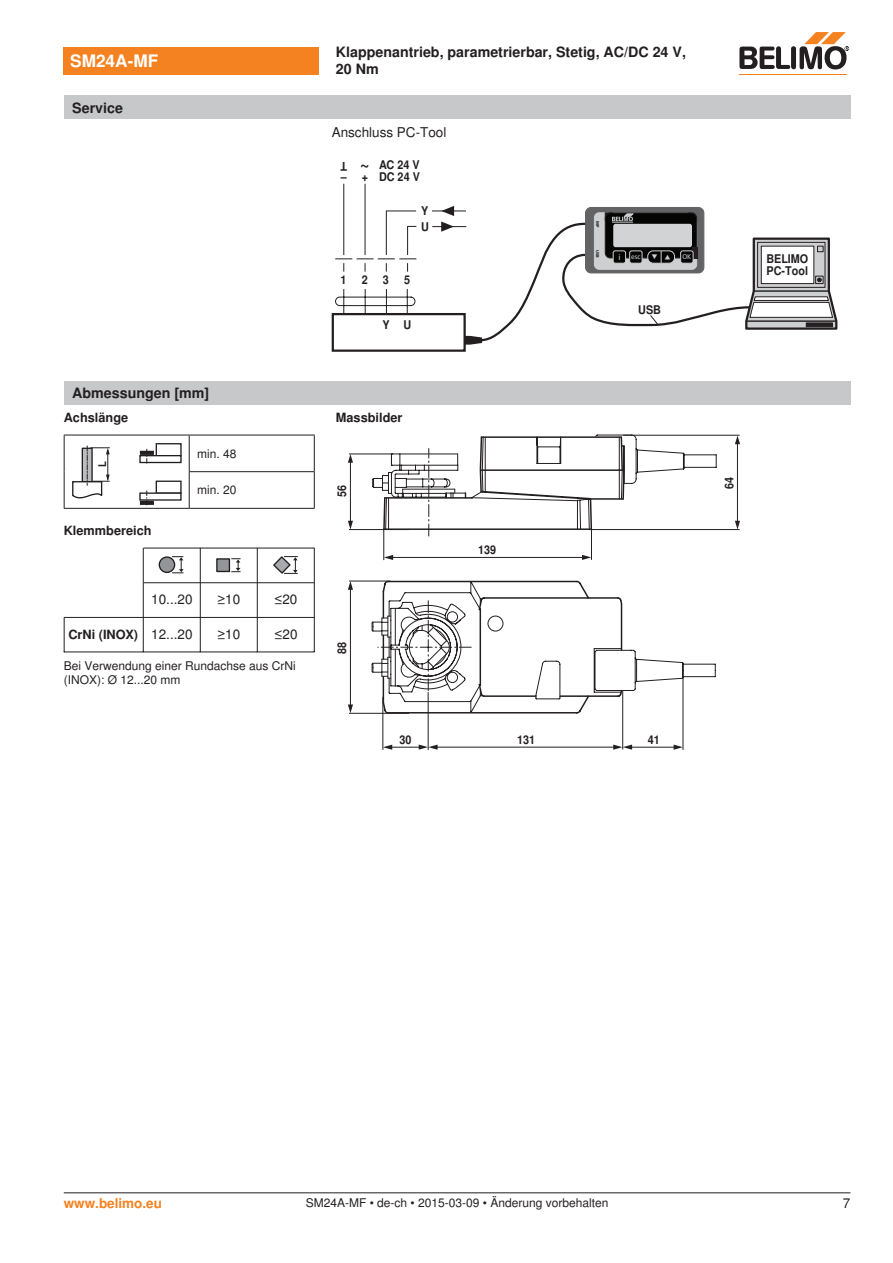
<style>
.page{position:relative;width:893px;height:1263px;background:#fff}
.page>*{position:absolute;margin:0;border:0;box-sizing:border-box;transform-origin:0 0}
.t1{font:700 18px "Nimbus Sans BEL";color:#231f20;scale:.9 1}
.t2{font:700 17.25px "Nimbus Sans BEL";color:#fff}
.t3{font:700 14.25px/17.1px "Nimbus Sans BEL";color:#231f20}
.t4{font:13.5px "Nimbus Sans BEL";color:#231f20}
.t5{font:13.5px "Nimbus Sans BEL";color:#231f20}
.t6{font:700 13.5px "Nimbus Sans BEL";color:#f58220}
.t7{font:700 12.75px "Nimbus Sans BEL";color:#231f20}
.t8{font:700 12.75px "Nimbus Sans BEL";color:#231f20}
.t9{font:12px/14.4px "Nimbus Sans BEL";color:#231f20}
.t10{font:700 12px/12px "Nimbus Sans BEL";color:#231f20;scale:.9 1}
.t11{font:700 10.65px "Nimbus Sans BEL";color:#231f20;scale:.9 1}
.t12{font:7.5px "Calibri";color:#cecfd1}
.t13{font:700 4.5px "Calibri";color:#050504}
.s1{font-weight:400;font-size:13.5px}
.s2{font-size:9px}
</style>
<div class="page">
<div style="left:332px;top:313px;width:134px;height:39px;border:2px solid #231f20"></div>
<div style="left:64px;top:381px;width:786px;height:23px;background:#c7c8ca"></div>
<hr style="left:64px;top:435px;width:1px;height:37px;background:#231f20">
<hr style="left:64px;top:472px;width:1px;height:36px;background:#231f20">
<hr style="left:314px;top:435px;width:1px;height:36px;background:#231f20">
<hr style="left:189px;top:472px;width:1px;height:36px;background:#231f20">
<hr style="left:314px;top:472px;width:1px;height:36px;background:#231f20">
<hr style="left:64px;top:435px;width:125px;height:1px;background:#231f20">
<hr style="left:189px;top:435px;width:126px;height:1px;background:#231f20">
<hr style="left:189px;top:471px;width:126px;height:1px;background:#231f20">
<hr style="left:64px;top:508px;width:125px;height:1px;background:#231f20">
<hr style="left:189px;top:508px;width:126px;height:1px;background:#231f20">
<hr style="left:189px;top:435px;width:1px;height:36px;background:#231f20">
<svg style="left:72px;top:446px;width:38px;height:53px"></svg>
<div style="left:156px;top:443px;width:26px;height:13px;background:#fff;border:1px solid #231f20"></div>
<div style="left:139px;top:455px;width:43px;height:8px;background:#fff;border:1px solid #231f20"></div>
<svg style="left:140px;top:451px;width:14px;height:4px"></svg>
<svg style="left:147px;top:448px;width:1px;height:15px"></svg>
<div style="left:156px;top:481px;width:26px;height:13px;background:#fff;border:1px solid #231f20"></div>
<div style="left:139px;top:492px;width:43px;height:9px;background:#fff;border:1px solid #231f20"></div>
<svg style="left:140px;top:501px;width:14px;height:4px"></svg>
<svg style="left:146px;top:490px;width:1px;height:15px"></svg>
<hr style="left:144px;top:548px;width:170px;height:1px;background:#231f20">
<hr style="left:144px;top:582px;width:170px;height:1px;background:#231f20">
<hr style="left:64px;top:617px;width:250px;height:1px;background:#231f20">
<div style="left:159px;top:557px;width:16px;height:15px;background:#939598;border-radius:50%"></div>
<div style="left:159px;top:556px;width:16px;height:17px;border:1px solid #231f20;border-radius:50%"></div>
<svg style="left:172px;top:556px;width:12px;height:17px"></svg>
<svg style="left:231px;top:558px;width:10px;height:14px"></svg>
<div style="left:217px;top:559px;width:12px;height:12px;background:#939598"></div>
<div style="left:216px;top:558px;width:14px;height:14px;border:1px solid #231f20"></div>
<svg style="left:273px;top:556px;width:25px;height:18px"></svg>
<hr style="left:64px;top:618px;width:1px;height:34px;background:#231f20">
<hr style="left:314px;top:548px;width:1px;height:104px;background:#231f20">
<hr style="left:257px;top:548px;width:1px;height:104px;background:#231f20">
<hr style="left:200px;top:548px;width:1px;height:104px;background:#231f20">
<hr style="left:143px;top:548px;width:1px;height:104px;background:#231f20">
<hr style="left:64px;top:651px;width:250px;height:1px;background:#231f20">
<svg style="left:372px;top:435px;width:345px;height:101px"></svg>
<hr style="left:590px;top:498px;width:33px;height:2px;background:#231f20">
<svg style="left:371px;top:580px;width:345px;height:134px"></svg>
<hr style="left:623px;top:435px;width:117px;height:1px;background:#231f20">
<hr style="left:588px;top:529px;width:152px;height:1px;background:#231f20">
<hr style="left:428px;top:692px;width:1px;height:58px;background:#231f20">
<hr style="left:383px;top:697px;width:1px;height:53px;background:#231f20">
<hr style="left:622px;top:691px;width:1px;height:58px;background:#231f20">
<hr style="left:683px;top:677px;width:1px;height:73px;background:#231f20">
<hr style="left:349px;top:581px;width:42px;height:1px;background:#231f20">
<hr style="left:349px;top:713px;width:60px;height:1px;background:#231f20">
<hr style="left:630px;top:747px;width:47px;height:1px;background:#231f20">
<svg style="left:674px;top:745px;width:9px;height:5px"></svg>
<hr style="left:435px;top:747px;width:182px;height:1px;background:#231f20">
<svg style="left:613px;top:744px;width:19px;height:6px"></svg>
<svg style="left:383px;top:744px;width:55px;height:6px"></svg>
<hr style="left:350px;top:588px;width:1px;height:118px;background:#231f20">
<svg style="left:348px;top:704px;width:5px;height:9px"></svg>
<svg style="left:348px;top:581px;width:5px;height:9px"></svg>
<hr style="left:383px;top:528px;width:1px;height:32px;background:#231f20">
<hr style="left:591px;top:528px;width:1px;height:32px;background:#231f20">
<hr style="left:349px;top:454px;width:44px;height:1px;background:#231f20">
<hr style="left:349px;top:529px;width:60px;height:1px;background:#231f20">
<hr style="left:391px;top:557px;width:193px;height:1px;background:#231f20">
<svg style="left:582px;top:555px;width:9px;height:5px"></svg>
<svg style="left:384px;top:555px;width:9px;height:5px"></svg>
<hr style="left:350px;top:460px;width:1px;height:63px;background:#231f20">
<svg style="left:348px;top:521px;width:5px;height:8px"></svg>
<svg style="left:348px;top:454px;width:5px;height:9px"></svg>
<hr style="left:737px;top:442px;width:1px;height:82px;background:#231f20">
<svg style="left:735px;top:521px;width:5px;height:8px"></svg>
<svg style="left:735px;top:436px;width:5px;height:8px"></svg>
<div style="left:64px;top:47px;width:255px;height:27px;background:#f58220"></div>
<hr style="left:739px;top:74px;width:107px;height:1px;background:#f58220">
<svg style="left:739px;top:32px;width:110px;height:38px"></svg>
<div style="left:64px;top:96px;width:786px;height:23px;background:#c7c8ca"></div>
<hr style="left:64px;top:1192px;width:786px;height:1px;background:#231f20">
<svg style="left:335px;top:183px;width:502px;height:162px"></svg>
<h2 class="t2" style="left:70px;top:51px;width:90px">SM24A-MF</h2>
<p class="t3" style="left:336px;top:44px;width:352px">Klappenantrieb, parametrierbar, Stetig, AC/DC 24 V,<br>20 Nm</p>
<p class="t3" style="left:72px;top:100px;width:52px">Service</p>
<p class="t5" style="left:332px;top:125px;width:116px">Anschluss PC-Tool</p>
<p class="t3" style="left:72px;top:385px;width:138px">Abmessungen [mm]</p>
<p class="t7" style="left:64px;top:410px;width:66px">Achslänge</p>
<p class="t11" style="left:96px;top:467px;width:8px;rotate:-90deg">L</p>
<p class="t9" style="left:197px;top:447px;width:41px">min. 48</p>
<p class="t9" style="left:197px;top:483px;width:41px">min. 20</p>
<p class="t7" style="left:64px;top:523px;width:89px">Klemmbereich</p>
<p class="t4" style="left:151px;top:591px;width:43px">10...20</p>
<p class="t4" style="left:217px;top:591px;width:24px">≥10</p>
<p class="t4" style="left:274px;top:591px;width:24px">≤20</p>
<p class="t8" style="left:68px;top:626px;width:126px">CrNi (INOX) <span class="s1">12...20</span></p>
<p class="t4" style="left:217px;top:626px;width:24px">≥10</p>
<p class="t4" style="left:275px;top:626px;width:24px">≤20</p>
<p class="t9" style="left:64px;top:658px;width:234px">Bei Verwendung einer Rundachse aus CrNi (INOX): Ø 12...20 mm</p>
<p class="t10" style="left:379px;top:159px;width:46px">AC 24 V</p>
<p class="t10" style="left:341px;top:171px;width:89px">– + DC 24 V</p>
<p class="t10" style="left:347px;top:172px;width:9px;rotate:-180deg">T</p>
<h1 class="t1" style="left:369px;top:179px;width:12px;rotate:-180deg">~</h1>
<p class="t10" style="left:421px;top:203px;width:10px;line-height:15.8px">Y<br>U</p>
<p class="t10" style="left:340px;top:275px;width:8px">1</p>
<p class="t10" style="left:362px;top:275px;width:31px">2 3</p>
<p class="t10" style="left:404px;top:275px;width:8px">5</p>
<p class="t10" style="left:383px;top:319px;width:33px">Y U</p>
<p class="t7" style="left:336px;top:410px;width:68px">Massbilder</p>
<p class="t10" style="left:337px;top:497px;width:15px;rotate:-90deg">56</p>
<p class="t10" style="left:478px;top:544px;width:22px">139</p>
<p class="t13" style="left:600px;top:221px;width:8px;rotate:90deg">MP</p>
<p class="t13" style="left:600px;top:250px;width:9px;rotate:90deg">USB</p>
<p class="t12" style="left:618px;top:252px;width:24px"><span class="s2">i</span> esc</p>
<p class="t12" style="left:682px;top:252px;width:10px">OK</p>
<p class="t10" style="left:638px;top:304px;width:27px">USB</p>
<p class="t10" style="left:766px;top:253px;width:48px">BELIMO<br>PC-Tool</p>
<p class="t10" style="left:724px;top:489px;width:15px;rotate:-90deg">64</p>
<p class="t10" style="left:337px;top:653px;width:15px;rotate:-90deg">88</p>
<p class="t10" style="left:400px;top:734px;width:15px">30</p>
<p class="t10" style="left:517px;top:734px;width:22px">131</p>
<p class="t10" style="left:648px;top:734px;width:15px">41</p>
<p class="t6" style="left:64px;top:1195px;width:100px">www.belimo.eu</p>
<p class="t9" style="left:306px;top:1196px;width:304px">SM24A-MF • de-ch • 2015-03-09 • Änderung vorbehalten</p>
<p class="t5" style="left:843px;top:1195px;width:9px">7</p>
</div>
